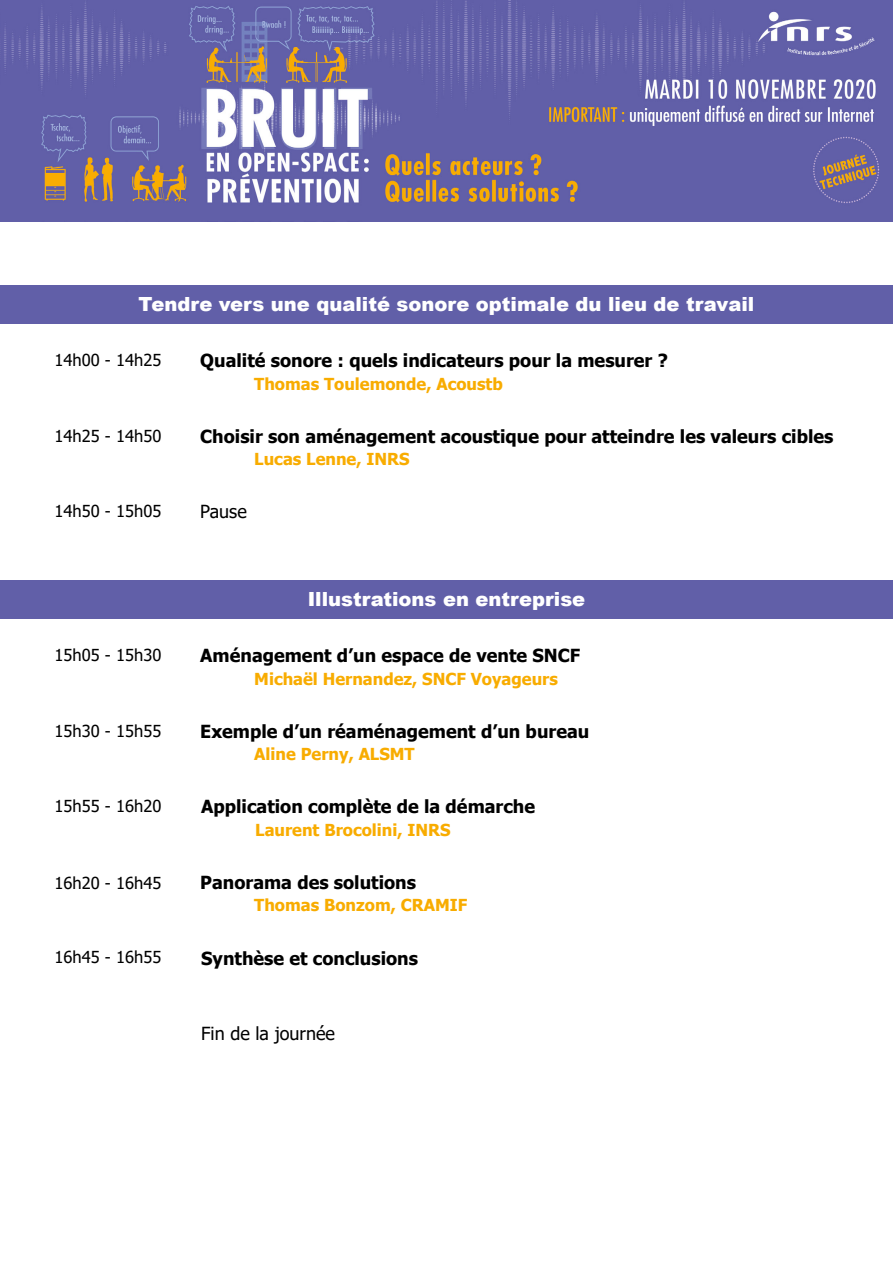
<style>
.page{position:relative;width:893px;height:1263px;background:#fff}
.page>*{position:absolute;margin:0;border:0;box-sizing:border-box;transform-origin:0 0}
.t1{font:900 19.5px "Arial";color:#fff}
.t2{font:700 18px "Tahoma";color:#000}
.t3{font:18px "Tahoma";color:#000}
.t4{font:700 16.5px "Tahoma";color:#f8ac00}
.t5{font:16.5px "Tahoma";color:#000}
</style>
<div class="page">
<img style="left:0;top:0;width:893px;height:222px">
<div style="left:0;top:285px;width:893px;height:39px;background:#615fa8"></div>
<div style="left:0;top:580px;width:893px;height:38px;background:#615fa8"></div>
<p class="t1" style="left:138px;top:290px;width:617px">Tendre vers une qualité sonore optimale du lieu de travail</p>
<p class="t5" style="left:55px;top:349px;width:108px">14h00 - 14h25</p>
<p class="t2" style="left:200px;top:348px;width:469px">Qualité sonore : quels indicateurs pour la mesurer ?</p>
<p class="t4" style="left:254px;top:372px;width:250px">Thomas Toulemonde, Acoustb</p>
<p class="t5" style="left:55px;top:425px;width:108px">14h25 - 14h50</p>
<p class="t2" style="left:200px;top:424px;width:635px">Choisir son aménagement acoustique pour atteindre les valeurs cibles</p>
<p class="t4" style="left:254px;top:448px;width:157px">Lucas Lenne, INRS</p>
<p class="t5" style="left:55px;top:500px;width:108px">14h50 - 15h05</p>
<p class="t3" style="left:200px;top:500px;width:48px">Pause</p>
<p class="t5" style="left:55px;top:644px;width:108px">15h05 - 15h30</p>
<p class="t1" style="left:308px;top:585px;width:279px">Illustrations en entreprise</p>
<p class="t2" style="left:200px;top:643px;width:381px">Aménagement d’un espace de vente SNCF</p>
<p class="t4" style="left:254px;top:667px;width:305px">Michaël Hernandez, SNCF Voyageurs</p>
<p class="t5" style="left:55px;top:719px;width:108px">15h30 - 15h55</p>
<p class="t2" style="left:200px;top:718px;width:391px">Exemple d’un réaménagement d’un bureau</p>
<p class="t4" style="left:254px;top:743px;width:162px">Aline Perny, ALSMT</p>
<p class="t5" style="left:55px;top:795px;width:108px">15h55 - 16h20</p>
<p class="t2" style="left:201px;top:794px;width:335px">Application complète de la démarche</p>
<p class="t4" style="left:255px;top:818px;width:197px">Laurent Brocolini, INRS</p>
<p class="t5" style="left:55px;top:871px;width:108px">16h20 - 16h45</p>
<p class="t2" style="left:200px;top:870px;width:217px">Panorama des solutions</p>
<p class="t4" style="left:254px;top:894px;width:215px">Thomas Bonzom, CRAMIF</p>
<p class="t5" style="left:55px;top:946px;width:108px">16h45 - 16h55</p>
<p class="t2" style="left:201px;top:945px;width:218px">Synthèse et conclusions</p>
<p class="t3" style="left:201px;top:1022px;width:135px">Fin de la journée</p>
</div>
